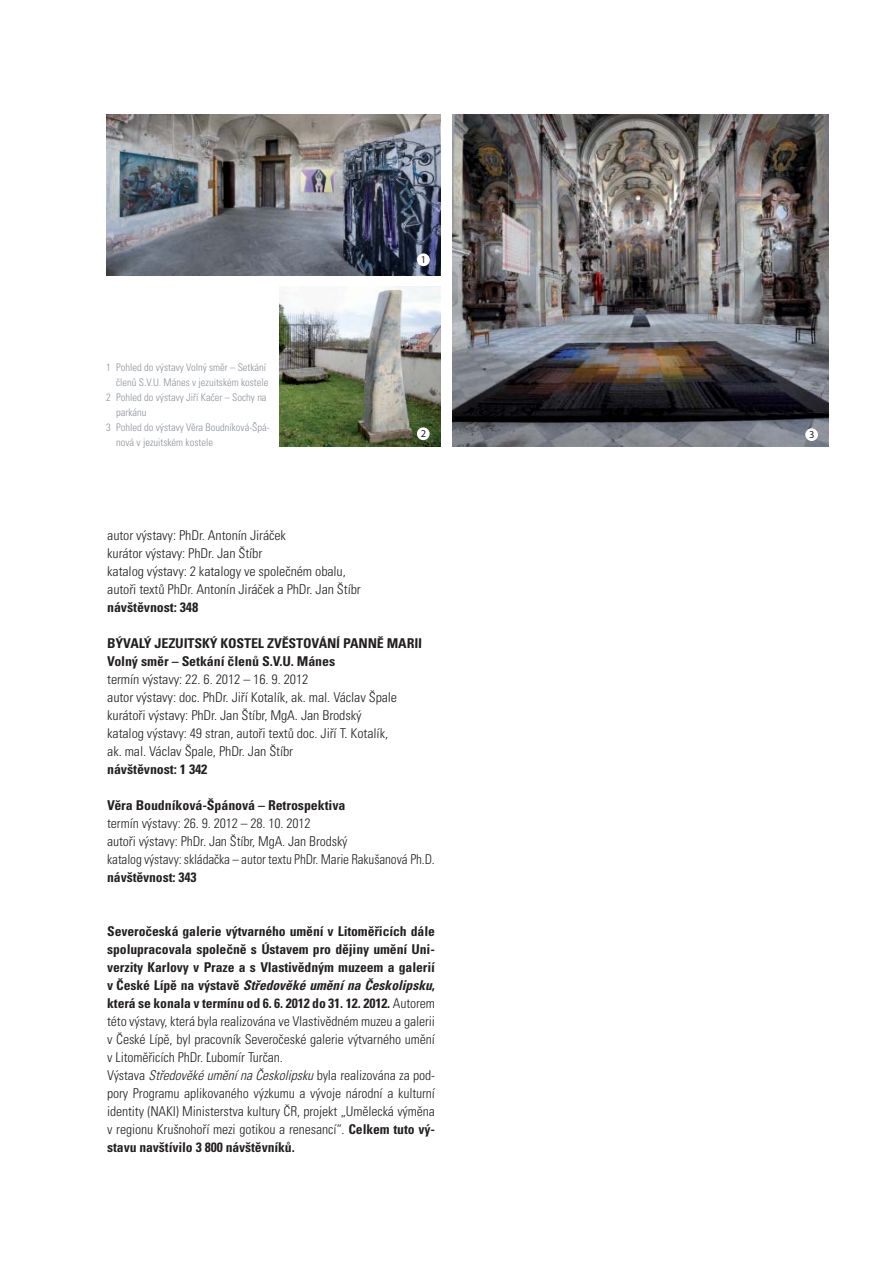
<style>
.page{position:relative;width:893px;height:1263px;background:#fff}
.page>*{position:absolute;margin:0;border:0;box-sizing:border-box;transform-origin:0 0}
.t1{font:300 condensed 13.5px/18px "Univers CE";color:#231f20}
.t2{font:300 condensed 10.5px "Univers CE";color:#8e949b}
.t3{font:10.5px "Myriad Pro";color:#231f20}
.s1{font-weight:700}
.s2{font-weight:700;font-style:italic}
.s3{font-style:italic}
</style>
<div class="page">
<img style="left:106px;top:115px;width:334px;height:160px">
<img style="left:453px;top:115px;width:375px;height:331px">
<div style="left:417px;top:253px;width:13px;height:13px;background:#fff;border-radius:50%"></div>
<div style="left:805px;top:428px;width:13px;height:13px;background:#fff;border-radius:50%"></div>
<img style="left:280px;top:286px;width:160px;height:160px">
<div style="left:417px;top:427px;width:13px;height:13px;background:#fff;border-radius:50%"></div>
<p class="t2" style="left:106px;top:363px;width:161px">1 Pohled do výstavy Volný směr – Setkání</p>
<p class="t2" style="left:116px;top:378px;width:154px">členů S.V.U. Mánes v jezuitském kostele</p>
<p class="t2" style="left:106px;top:393px;width:162px">2 Pohled do výstavy Jiří Kačer – Sochy na</p>
<p class="t2" style="left:116px;top:408px;width:32px">parkánu</p>
<p class="t2" style="left:106px;top:423px;width:165px">3 Pohled do výstavy Věra Boudníková-Špá-</p>
<p class="t2" style="left:116px;top:438px;width:98px">nová v jezuitském kostele</p>
<p class="t3" style="left:421px;top:253px;width:7px">1</p>
<p class="t3" style="left:421px;top:427px;width:7px">2</p>
<p class="t1" style="left:107px;top:528px;width:255px">autor výstavy: PhDr. Antonín Jiráček<br>kurátor výstavy: PhDr. Jan Štíbr<br>katalog výstavy: 2 katalogy ve společném obalu, autoři textů PhDr. Antonín Jiráček a PhDr. Jan Štíbr <span class="s1">návštěvnost: 348</span></p>
<p class="t1" style="left:107px;top:636px;width:317px"><span class="s1">BÝVALÝ JEZUITSKÝ KOSTEL ZVĚSTOVÁNÍ PANNĚ MARII Volný směr – Setkání členů S.V.U. Mánes<br></span>termín výstavy: 22. 6. 2012 – 16. 9. 2012<br>autor výstavy: doc. PhDr. Jiří Kotalík, ak. mal. Václav Špale kurátoři výstavy: PhDr. Jan Štíbr, MgA. Jan Brodský<br>katalog výstavy: 49 stran, autoři textů doc. Jiří T. Kotalík,<br>ak. mal. Václav Špale, PhDr. Jan Štíbr<br><span class="s1">návštěvnost: 1 342</span></p>
<p class="t1" style="left:107px;top:798px;width:329px"><span class="s1">Věra Boudníková-Špánová – Retrospektiva<br></span>termín výstavy: 26. 9. 2012 – 28. 10. 2012<br>autoři výstavy: PhDr. Jan Štíbr, MgA. Jan Brodský<br>katalog výstavy: skládačka – autor textu PhDr. Marie Rakušanová Ph.D. <span class="s1">návštěvnost: 343</span></p>
<p class="t1" style="left:107px;top:924px;width:329px"><span class="s1">Severočeská galerie výtvarného umění v Litoměřicích dále spolupracovala společně s Ústavem pro dějiny umění Uni&shy;verzity Karlovy v Praze a s Vlastivědným muzeem a galerií v České Lípě na výstavě</span> <span class="s2">Středověké umění na Českolipsku</span><span class="s1">, která se konala v termínu od 6. 6. 2012 do 31. 12. 2012.</span> Autorem této výstavy, která byla realizována ve Vlastivědném muzeu a galerii v České Lípě, byl pracovník Severočeské galerie výtvarného umění v Litoměřicích PhDr. Ľubomír Turčan.<br>Výstava <span class="s3">Středověké umění na Českolipsku</span> byla realizována za pod&shy;pory Programu aplikovaného výzkumu a vývoje národní a kulturní identity (NAKI) Ministerstva kultury ČR, projekt „Umělecká výměna v regionu Krušnohoří mezi gotikou a renesancí“. <span class="s1">Celkem tuto vý&shy;stavu navštívilo 3 800 návštěvníků.</span></p>
<p class="t3" style="left:809px;top:428px;width:7px">3</p>
</div>
